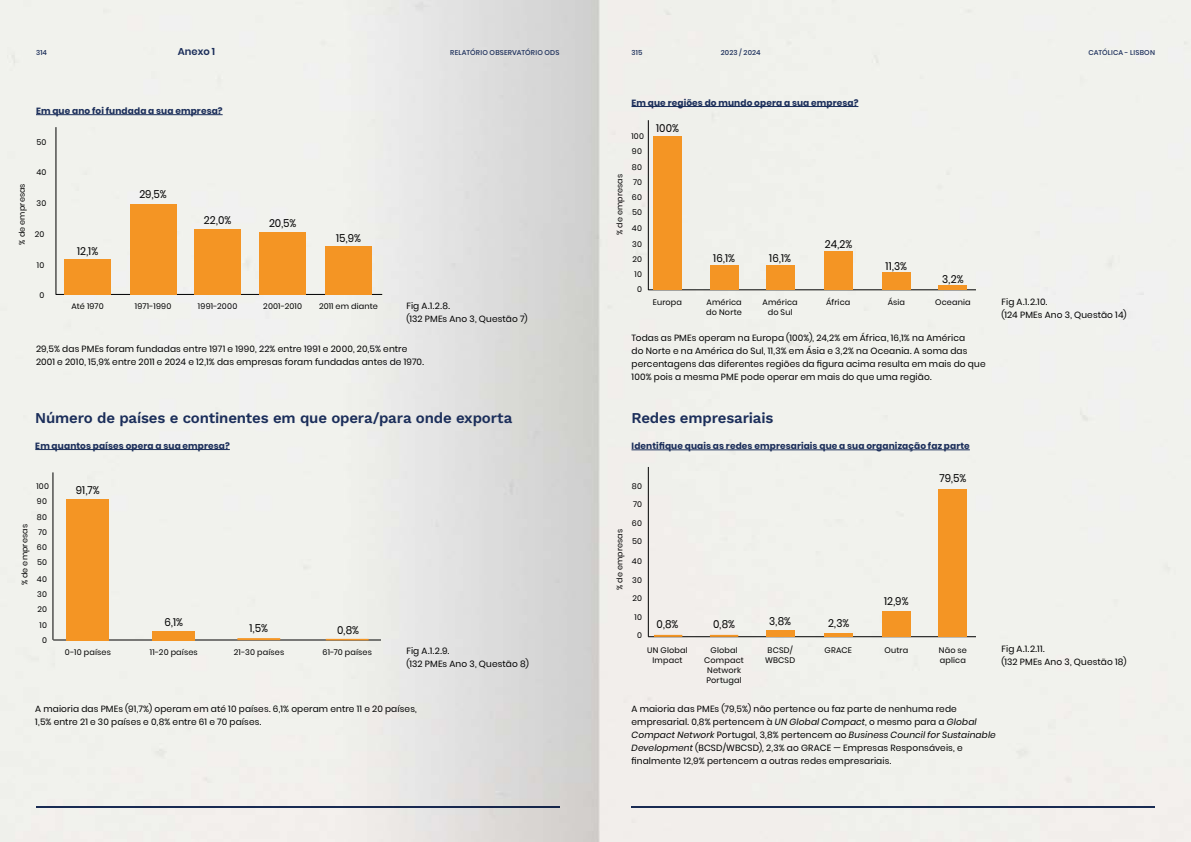
<style>
.page{position:relative;width:1191px;height:842px;background:#fff}
.page>*{position:absolute;margin:0;border:0;box-sizing:border-box;transform-origin:0 0}
.t1{font:600 15px "Work Sans";letter-spacing:-.01em;color:#1b2e5a}
.t2{font:11px "Poppins";letter-spacing:.01em;color:#000;scale:.95 1}
.t3{font:600 10px "Poppins";color:#1b2e5a}
.t4{font:9px/13px "Poppins";letter-spacing:.015em;color:#000}
.t5{font:700 9px "Poppins";letter-spacing:.015em;color:#1b2e5a}
.t6{font:8px/10px "Poppins";letter-spacing:.02em;color:#000;text-align:center}
.t7{font:500 7px "Poppins";letter-spacing:.025em;color:#1b2e5a}
.s1{font-style:italic}
</style>
<div class="page">
<img style="left:0;top:0;width:1191px;height:842px">
<hr style="left:36px;top:806px;width:523px;height:1px;background:#1b2e5a">
<hr style="left:631px;top:806px;width:524px;height:1px;background:#1b2e5a">
<hr style="left:36px;top:114px;width:187px;height:1px;background:#1b2e5a">
<hr style="left:56px;top:294px;width:326px;height:1px;background:#000">
<div style="left:65px;top:259px;width:46px;height:36px;background:#f49524"></div>
<div style="left:130px;top:204px;width:46px;height:91px;background:#f49524"></div>
<div style="left:194px;top:229px;width:47px;height:66px;background:#f49524"></div>
<div style="left:260px;top:232px;width:46px;height:63px;background:#f49524"></div>
<div style="left:325px;top:246px;width:46px;height:49px;background:#f49524"></div>
<hr style="left:631px;top:450px;width:339px;height:1px;background:#1b2e5a">
<hr style="left:53px;top:640px;width:328px;height:1px;background:#000">
<div style="left:66px;top:499px;width:43px;height:141px;background:#f49524"></div>
<div style="left:152px;top:631px;width:43px;height:9px;background:#f49524"></div>
<hr style="left:326px;top:639px;width:43px;height:1px;background:#f49524">
<hr style="left:237px;top:638px;width:43px;height:2px;background:#f49524">
<hr style="left:631px;top:106px;width:227px;height:1px;background:#1b2e5a">
<hr style="left:648px;top:290px;width:328px;height:1px;background:#000">
<div style="left:653px;top:136px;width:28px;height:154px;background:#f49524"></div>
<div style="left:882px;top:272px;width:28px;height:18px;background:#f49524"></div>
<div style="left:710px;top:266px;width:28px;height:24px;background:#f49524"></div>
<div style="left:766px;top:266px;width:28px;height:24px;background:#f49524"></div>
<div style="left:824px;top:252px;width:28px;height:38px;background:#f49524"></div>
<hr style="left:938px;top:286px;width:29px;height:4px;background:#f49524">
<hr style="left:648px;top:636px;width:328px;height:1px;background:#000">
<div style="left:882px;top:612px;width:28px;height:25px;background:#f49524"></div>
<div style="left:766px;top:631px;width:28px;height:6px;background:#f49524"></div>
<hr style="left:824px;top:633px;width:28px;height:4px;background:#f49524">
<div style="left:938px;top:489px;width:29px;height:148px;background:#f49524"></div>
<hr style="left:710px;top:635px;width:28px;height:2px;background:#f49524">
<hr style="left:654px;top:635px;width:28px;height:2px;background:#f49524">
<hr style="left:35px;top:449px;width:195px;height:1px;background:#1b2e5a">
<hr style="left:56px;top:127px;width:1px;height:168px;background:#000">
<hr style="left:53px;top:472px;width:1px;height:168px;background:#000">
<hr style="left:648px;top:120px;width:1px;height:170px;background:#000">
<hr style="left:648px;top:467px;width:1px;height:170px;background:#000">
<p class="t7" style="left:36px;top:48px;width:13px">314</p>
<p class="t3" style="left:178px;top:46px;width:39px">Anexo 1</p>
<p class="t7" style="left:450px;top:48px;width:111px">RELATÓRIO OBSERVATÓRIO ODS</p>
<p class="t7" style="left:631px;top:48px;width:13px">315</p>
<p class="t7" style="left:720px;top:48px;width:41px">2023 / 2024</p>
<p class="t7" style="left:1088px;top:48px;width:68px">CATÓLICA - LISBON</p>
<p class="t6" style="left:17px;top:245px;width:63px;rotate:-90deg">% de empresas</p>
<p class="t5" style="left:36px;top:106px;width:188px">Em que ano foi fundada a sua empresa?</p>
<p class="t5" style="left:631px;top:97px;width:228px">Em que regiões do mundo opera a sua empresa?</p>
<p class="t6" style="left:36px;top:137px;width:11px">50</p>
<p class="t6" style="left:631px;top:132px;width:14px">100</p>
<p class="t2" style="left:656px;top:121px;width:26px">100%</p>
<p class="t6" style="left:632px;top:146px;width:11px">90</p>
<p class="t6" style="left:36px;top:168px;width:12px">40</p>
<p class="t6" style="left:37px;top:198px;width:11px">30</p>
<p class="t6" style="left:35px;top:230px;width:11px">20</p>
<p class="t6" style="left:37px;top:260px;width:9px">10</p>
<p class="t2" style="left:77px;top:245px;width:24px">12,1%</p>
<p class="t2" style="left:139px;top:187px;width:30px">29,5%</p>
<p class="t2" style="left:204px;top:213px;width:30px">22,0%</p>
<p class="t2" style="left:269px;top:216px;width:30px">20,5%</p>
<p class="t2" style="left:336px;top:231px;width:28px">15,9%</p>
<p class="t6" style="left:632px;top:162px;width:12px">80</p>
<p class="t6" style="left:614px;top:235px;width:63px;rotate:-90deg">% de empresas</p>
<p class="t6" style="left:633px;top:177px;width:10px">70</p>
<p class="t6" style="left:632px;top:192px;width:12px">60</p>
<p class="t6" style="left:632px;top:207px;width:11px">50</p>
<p class="t6" style="left:632px;top:224px;width:12px">40</p>
<p class="t6" style="left:632px;top:239px;width:11px">30</p>
<p class="t6" style="left:632px;top:254px;width:11px">20</p>
<p class="t6" style="left:634px;top:270px;width:9px">10</p>
<p class="t2" style="left:713px;top:252px;width:24px">16,1%</p>
<p class="t2" style="left:769px;top:252px;width:24px">16,1%</p>
<p class="t2" style="left:825px;top:238px;width:30px">24,2%</p>
<p class="t2" style="left:885px;top:259px;width:24px">11,3%</p>
<p class="t2" style="left:942px;top:273px;width:24px">3,2%</p>
<p class="t6" style="left:39px;top:290px;width:6px">0</p>
<p class="t6" style="left:72px;top:301px;width:34px">Até 1970</p>
<p class="t6" style="left:135px;top:301px;width:38px">1971-1990</p>
<p class="t6" style="left:198px;top:301px;width:41px">1991-2000</p>
<p class="t6" style="left:263px;top:301px;width:40px">2001-2010</p>
<p class="t6" style="left:319px;top:301px;width:60px">2011 em diante</p>
<p class="t6" style="left:637px;top:285px;width:6px">0</p>
<p class="t6" style="left:653px;top:297px;width:31px">Europa</p>
<p class="t6" style="left:706px;top:297px;width:37px;text-align:left">América do Norte</p>
<p class="t6" style="left:762px;top:297px;width:37px">América do Sul</p>
<p class="t6" style="left:826px;top:297px;width:26px">África</p>
<p class="t6" style="left:887px;top:297px;width:19px">Ásia</p>
<p class="t6" style="left:935px;top:297px;width:37px">Oceania</p>
<p class="t4" style="left:406px;top:299px;width:123px">Fig A.1.2.8.<br>(132 PMEs Ano 3, Questão 7)</p>
<p class="t4" style="left:1001px;top:295px;width:127px">Fig A.1.2.10.<br>(124 PMEs Ano 3, Questão 14)</p>
<p class="t4" style="left:36px;top:342px;width:389px">29,5% das PMEs foram fundadas entre 1971 e 1990, 22% entre 1991 e 2000, 20,5% entre<br>2001 e 2010, 15,9% entre 2011 e 2024 e 12,1% das empresas foram fundadas antes de 1970.</p>
<h1 class="t1" style="left:35px;top:406px;width:478px">Número de países e continentes em que opera/para onde exporta</h1>
<p class="t5" style="left:35px;top:440px;width:196px">Em quantos países opera a sua empresa?</p>
<p class="t4" style="left:631px;top:331px;width:355px">Todas as PMEs operam na Europa (100%), 24,2% em África, 16,1% na América<br>do Norte e na América do Sul, 11,3% em Ásia e 3,2% na Oceania. A soma das percentagens das diferentes regiões da figura acima resulta em mais do que 100% pois a mesma PME pode operar em mais do que uma região.</p>
<h1 class="t1" style="left:631px;top:407px;width:143px">Redes empresariais</h1>
<p class="t5" style="left:631px;top:441px;width:340px">Identifique quais as redes empresariais que a sua organização faz parte</p>
<p class="t6" style="left:36px;top:482px;width:14px">100</p>
<p class="t6" style="left:37px;top:497px;width:11px">90</p>
<p class="t2" style="left:76px;top:484px;width:27px">91,7%</p>
<p class="t6" style="left:632px;top:481px;width:12px">80</p>
<p class="t6" style="left:633px;top:499px;width:10px">70</p>
<p class="t2" style="left:939px;top:472px;width:30px">79,5%</p>
<p class="t6" style="left:37px;top:512px;width:12px">80</p>
<p class="t6" style="left:20px;top:585px;width:63px;rotate:-90deg">% de empresas</p>
<p class="t6" style="left:38px;top:527px;width:10px">70</p>
<p class="t6" style="left:37px;top:543px;width:12px">60</p>
<p class="t6" style="left:37px;top:557px;width:11px">50</p>
<p class="t6" style="left:37px;top:574px;width:12px">40</p>
<p class="t6" style="left:37px;top:589px;width:11px">30</p>
<p class="t6" style="left:37px;top:605px;width:11px">20</p>
<p class="t6" style="left:40px;top:620px;width:9px">10</p>
<p class="t6" style="left:42px;top:635px;width:6px">0</p>
<p class="t2" style="left:165px;top:615px;width:21px">6,1%</p>
<p class="t2" style="left:250px;top:622px;width:21px">1,5%</p>
<p class="t2" style="left:337px;top:624px;width:25px">0,8%</p>
<p class="t6" style="left:632px;top:518px;width:12px">60</p>
<p class="t6" style="left:614px;top:590px;width:63px;rotate:-90deg">% de empresas</p>
<p class="t6" style="left:632px;top:536px;width:11px">50</p>
<p class="t6" style="left:632px;top:556px;width:12px">40</p>
<p class="t6" style="left:632px;top:575px;width:11px">30</p>
<p class="t6" style="left:632px;top:594px;width:11px">20</p>
<p class="t6" style="left:634px;top:612px;width:9px">10</p>
<p class="t6" style="left:637px;top:630px;width:6px">0</p>
<p class="t2" style="left:656px;top:618px;width:25px">0,8%</p>
<p class="t2" style="left:713px;top:618px;width:25px">0,8%</p>
<p class="t2" style="left:769px;top:615px;width:24px">3,8%</p>
<p class="t2" style="left:828px;top:616px;width:24px">2,3%</p>
<p class="t2" style="left:884px;top:594px;width:27px">12,9%</p>
<p class="t6" style="left:65px;top:647px;width:48px">0-10 países</p>
<p class="t6" style="left:150px;top:647px;width:49px">11-20 países</p>
<p class="t6" style="left:234px;top:647px;width:52px">21-30 países</p>
<p class="t6" style="left:322px;top:647px;width:51px">61-70 países</p>
<p class="t4" style="left:406px;top:644px;width:124px">Fig A.1.2.9.<br>(132 PMEs Ano 3, Questão 8)</p>
<p class="t6" style="left:647px;top:645px;width:42px">UN Global<br>Impact</p>
<p class="t6" style="left:704px;top:645px;width:41px">Global<br>Compact<br>Network<br>Portugal</p>
<p class="t6" style="left:765px;top:645px;width:32px">BCSD/<br>WBCSD</p>
<p class="t6" style="left:824px;top:645px;width:29px">GRACE</p>
<p class="t6" style="left:884px;top:645px;width:25px">Outra</p>
<p class="t6" style="left:939px;top:645px;width:30px;text-align:left">Não se aplica</p>
<p class="t4" style="left:1001px;top:643px;width:127px">Fig A.1.2.11.<br>(132 PMEs Ano 3, Questão 18)</p>
<p class="t4" style="left:35px;top:702px;width:383px">A maioria das PMEs (91,7%) operam em até 10 países. 6,1% operam entre 11 e 20 países,<br>1,5% entre 21 e 30 países e 0,8% entre 61 e 70 países.</p>
<p class="t4" style="left:631px;top:702px;width:366px">A maioria das PMEs (79,5%) não pertence ou faz parte de nenhuma rede empresarial. 0,8% pertencem à <span class="s1">UN Global Compact</span>, o mesmo para a <span class="s1">Global Compact Network</span> Portugal, 3,8% pertencem ao <span class="s1">Business Council for Sustainable Development</span> (BCSD/WBCSD), 2,3% ao GRACE — Empresas Responsáveis, e finalmente 12,9% pertencem a outras redes empresariais.</p>
</div>
